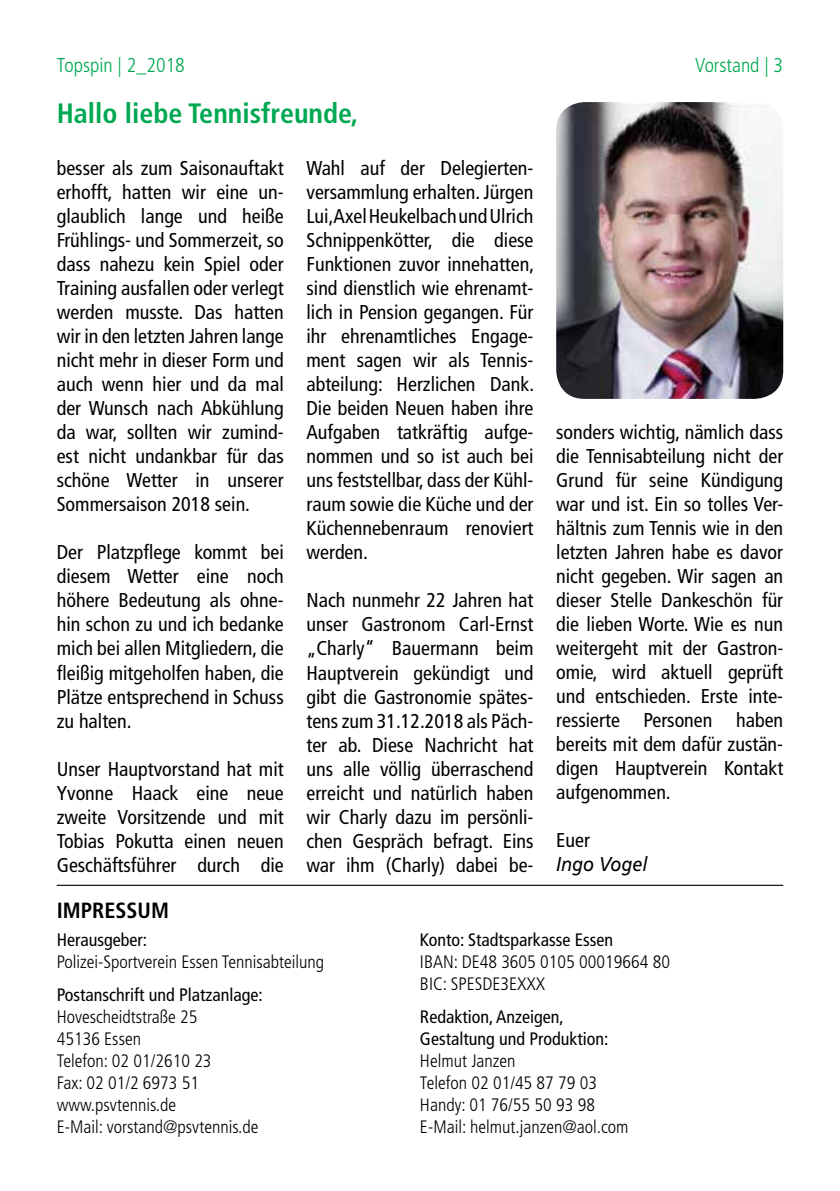
<style>
.page{position:relative;width:840px;height:1191px;background:#fff}
.page>*{position:absolute;margin:0;border:0;box-sizing:border-box;transform-origin:0 0}
.t1{font:700 condensed 28px "Frutiger";color:#00a852}
.t2{font:700 condensed 22px "Frutiger";color:#000}
.t3{font:condensed 20px/24px "Frutiger";color:#000;text-align:justify}
.t4{font:300 condensed 20px "Frutiger";color:#00a852}
.t5{font:italic 20px "Frutiger";color:#000;scale:.9 1}
.t6{font:300 condensed 18px/22px "Frutiger";color:#000}
.t7{font:condensed 18px/22px "Frutiger";color:#000}
</style>
<div class="page">
<img style="left:556px;top:102px;width:226px;height:297px">
<hr style="left:57px;top:884px;width:725px;height:2px;background:#000">
<p class="t4" style="left:57px;top:53px;width:130px">Topspin | 2_2018</p>
<p class="t4" style="left:694px;top:53px;width:90px">Vorstand | 3</p>
<h1 class="t1" style="left:57px;top:97px;width:303px">Hallo liebe Tennisfreunde,</h1>
<p class="t3" style="left:57px;top:156px;width:228px">besser als zum Saisonauftakt erhofft, hatten wir eine un&shy;glaublich lange und heiße Frühlings- und Sommerzeit, so dass nahezu kein Spiel oder Training ausfallen oder verlegt werden musste. Das hatten wir in den letzten Jahren lange nicht mehr in dieser Form und auch wenn hier und da mal der Wunsch nach Abkühlung da war, sollten wir zumind&shy;est nicht undankbar für das schöne Wetter in unserer Sommersaison 2018 sein.</p>
<p class="t3" style="left:57px;top:540px;width:228px">Der Platzpflege kommt bei diesem Wetter eine noch höhere Bedeutung als ohne&shy;hin schon zu und ich bedanke mich bei allen Mitgliedern, die fleißig mitgeholfen haben, die Plätze entsprechend in Schuss zu halten.</p>
<p class="t3" style="left:57px;top:756px;width:228px">Unser Hauptvorstand hat mit Yvonne Haack eine neue zweite Vorsitzende und mit Tobias Pokutta einen neuen Geschäftsführer durch die</p>
<p class="t2" style="left:57px;top:897px;width:114px">IMPRESSUM</p>
<p class="t3" style="left:306px;top:156px;width:229px">Wahl auf der Delegierten&shy;versammlung erhalten. Jürgen Lui, Axel Heukelbach und Ulrich Schnippenkötter, die diese Funktionen zuvor innehatten, sind dienstlich wie ehrenamt&shy;lich in Pension gegangen. Für ihr ehrenamtliches Engage&shy;ment sagen wir als Tennis&shy;abteilung: Herzlichen Dank.<br>Die beiden Neuen haben ihre Aufgaben tatkräftig aufge&shy;nommen und so ist auch bei uns feststellbar, dass der Kühl&shy;raum sowie die Küche und der Küchennebenraum renoviert werden.</p>
<p class="t3" style="left:306px;top:588px;width:228px">Nach nunmehr 22 Jahren hat unser Gastronom Carl-Ernst „Charly“ Bauermann beim Hauptverein gekündigt und gibt die Gastronomie spätes&shy;tens zum 31.12.2018 als Päch&shy;ter ab. Diese Nachricht hat uns alle völlig überraschend erreicht und natürlich haben wir Charly dazu im persönli&shy;chen Gespräch befragt. Eins war ihm (Charly) dabei be-</p>
<p class="t3" style="left:556px;top:420px;width:228px">sonders wichtig, nämlich dass die Tennisabteilung nicht der Grund für seine Kündigung war und ist. Ein so tolles Ver&shy;hältnis zum Tennis wie in den letzten Jahren habe es davor nicht gegeben. Wir sagen an dieser Stelle Dankeschön für die lieben Worte. Wie es nun weitergeht mit der Gastron&shy;omie, wird aktuell geprüft und entschieden. Erste inte&shy;ressierte Personen haben bereits mit dem dafür zustän&shy;digen Hauptverein Kontakt aufgenommen.</p>
<p class="t3" style="left:556px;top:828px;width:35px">Euer</p>
<p class="t5" style="left:556px;top:852px;width:103px">Ingo Vogel</p>
<p class="t7" style="left:57px;top:928px;width:92px">Herausgeber:</p>
<p class="t6" style="left:57px;top:950px;width:269px">Polizei-Sportverein Essen Tennisabteilung</p>
<p class="t7" style="left:57px;top:983px;width:207px">Postanschrift und Platzanlage:</p>
<p class="t6" style="left:57px;top:1005px;width:203px">Hovescheidtstraße 25<br>45136 Essen<br>Telefon: 02 01/2610 23<br>Fax: 02 01/2 6973 51 www.psvtennis.de<br>E-Mail: vorstand@psvtennis.de</p>
<p class="t7" style="left:420px;top:928px;width:194px">Konto: Stadtsparkasse Essen</p>
<p class="t6" style="left:420px;top:950px;width:251px">IBAN: DE48 3605 0105 00019664 80<br>BIC: SPESDE3EXXX</p>
<p class="t7" style="left:420px;top:1005px;width:190px">Redaktion, Anzeigen,<br>Gestaltung und Produktion:</p>
<p class="t6" style="left:420px;top:1049px;width:210px">Helmut Janzen<br>Telefon 02 01/45 87 79 03<br>Handy: 01 76/55 50 93 98<br>E-Mail: helmut.janzen@aol.com</p>
</div>
